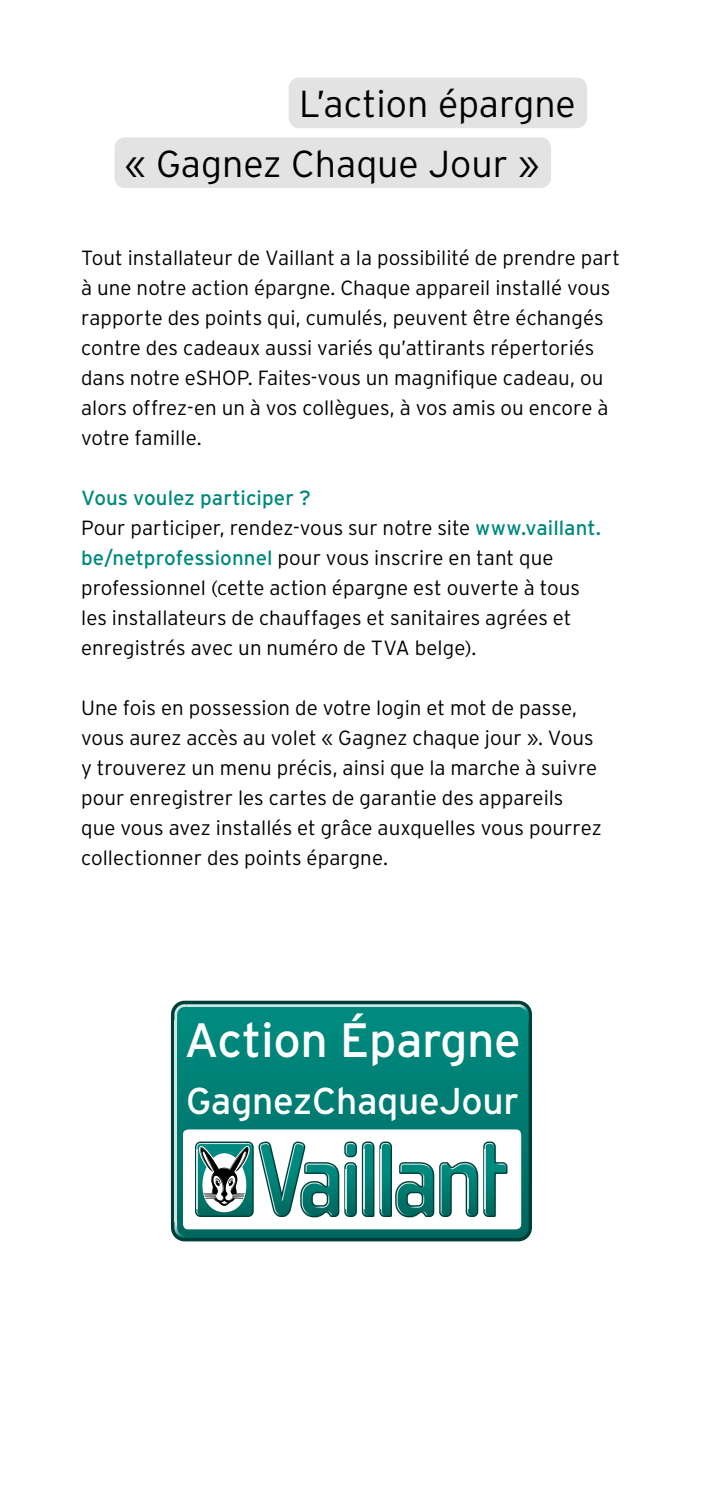
<style>
.page{position:relative;width:702px;height:1489px;background:#fff}
.page>*{position:absolute;margin:0;border:0;box-sizing:border-box;transform-origin:0 0}
.t1{font:48px "Interstate";letter-spacing:-.01em;color:#fff}
.t2{font:300 37.5px "Interstate";color:#000}
.t3{font:37.25px "Interstate";letter-spacing:-.01em;color:#fff}
.Copy{font:300 20.5px/30px "Interstate";color:#000}
.Copy-2{font:20.5px "Interstate";letter-spacing:.005em;color:#00897d}
.s1{font-weight:400;color:#00897d}
</style>
<div class="page">
<div style="left:289px;top:78px;width:298px;height:50px;background:#e3e3e3;border-radius:11px"></div>
<div style="left:114px;top:137px;width:437px;height:51px;background:#e3e3e3;border-radius:11px"></div>
<div style="left:171px;top:1000px;width:361px;height:241px;background:linear-gradient(to right,#014039,#014039);border-radius:14px"></div>
<svg style="left:177px;top:1006px;width:351px;height:231px"></svg>
<hr style="left:186px;top:1004px;width:330px;height:2px;background:#d1e6e4">
<hr style="left:174px;top:1020px;width:3px;height:201px;background:#d1e6e4">
<svg style="left:516px;top:1004px;width:12px;height:16px"></svg>
<svg style="left:174px;top:1221px;width:12px;height:16px"></svg>
<svg style="left:174px;top:1004px;width:12px;height:16px"></svg>
<div style="left:183px;top:1129px;width:338px;height:100px;background:#fff;border-radius:5px"></div>
<svg style="left:196px;top:1141px;width:311px;height:76px"></svg>
<p class="t2" style="left:299px;top:83px;width:278px">L’action épargne</p>
<p class="t2" style="left:125px;top:143px;width:416px">« Gagnez Chaque Jour »</p>
<p class="Copy" style="left:81px;top:242px;width:540px">Tout installateur de Vaillant a la possibilité de prendre part à une notre action épargne. Chaque appareil installé vous rapporte des points qui, cumulés, peuvent être échangés contre des cadeaux aussi variés qu’attirants répertoriés dans notre eSHOP. Faites-vous un magnifique cadeau, ou alors offrez-en un à vos collègues, à vos amis ou encore à votre famille.</p>
<p class="Copy-2" style="left:81px;top:486px;width:231px">Vous voulez participer ?</p>
<p class="Copy" style="left:81px;top:512px;width:521px">Pour participer, rendez-vous sur notre site <span class="s1">www.vaillant. be/netprofessionnel</span> pour vous inscrire en tant que professionnel (cette action épargne est ouverte à tous les installateurs de chauffages et sanitaires agrées et enregistrés avec un numéro de TVA belge).</p>
<p class="Copy" style="left:81px;top:692px;width:522px">Une fois en possession de votre login et mot de passe, vous aurez accès au volet « Gagnez chaque jour ». Vous y trouverez un menu précis, ainsi que la marche à suivre pour enregistrer les cartes de garantie des appareils que vous avez installés et grâce auxquelles vous pourrez collectionner des points épargne.</p>
<p class="t1" style="left:184px;top:1012px;width:338px">Action Épargne</p>
<p class="t3" style="left:186px;top:1080px;width:334px">GagnezChaqueJour</p>
</div>
